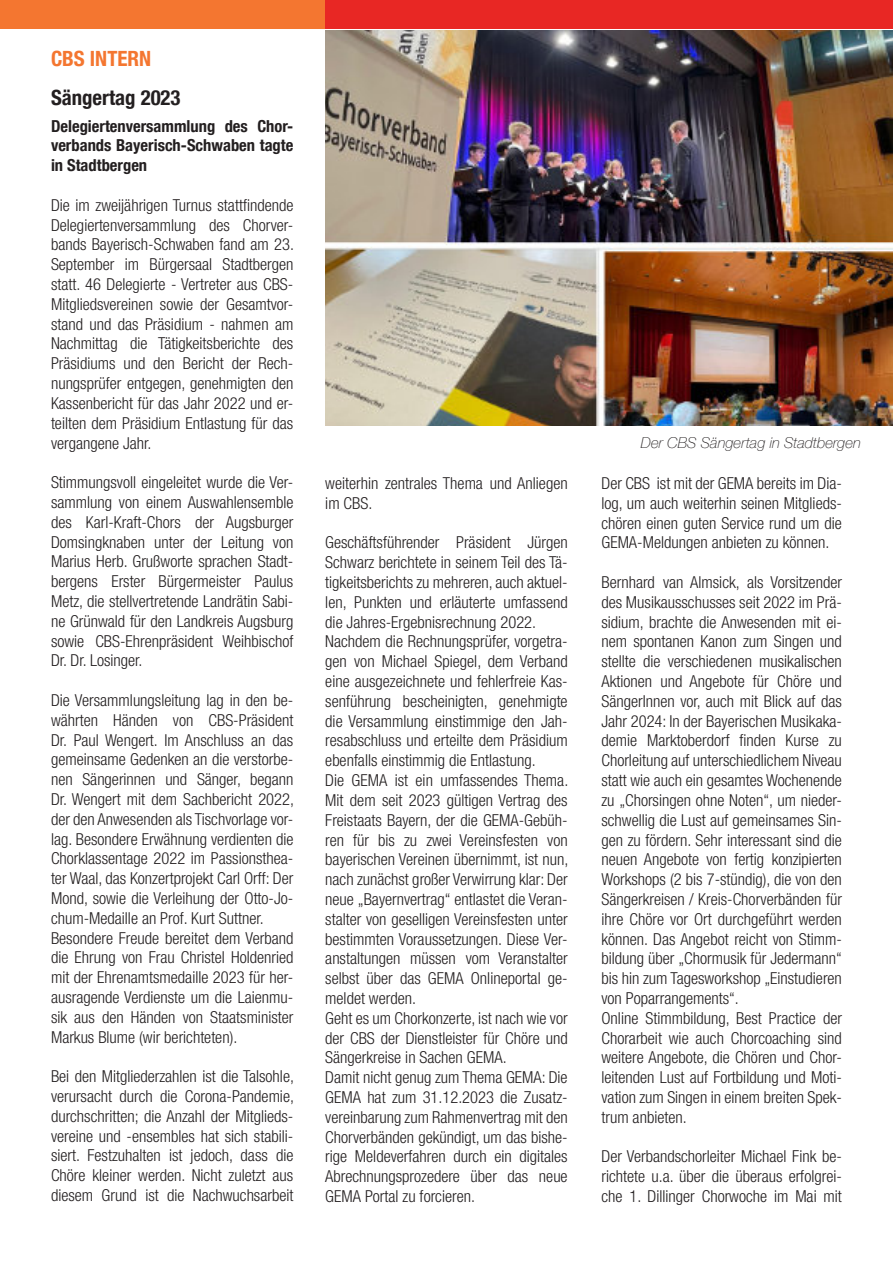
<style>
.page{position:relative;width:893px;height:1263px;background:#fff}
.page>*{position:absolute;margin:0;border:0;box-sizing:border-box;transform-origin:0 0}
.t1{font:700 condensed 21px "Helvetica Neue LT Com";color:#231f20}
.t2{font:700 condensed 21px "Helvetica Neue LT Com";color:#f47630}
.t3{font:300 condensed 16.5px/19.8px "Helvetica Neue LT Com";color:#231f20;text-align:justify}
.t4{font:700 condensed 16.5px/19.8px "Helvetica Neue LT Com";color:#231f20;text-align:justify}
.t5{font:italic 100 15px "Helvetica Neue";color:#231f20}
</style>
<div class="page">
<div style="left:0;top:0;width:325px;height:29px;background:#f47630"></div>
<div style="left:325px;top:0;width:568px;height:29px;background:#e82724"></div>
<img style="left:325px;top:30px;width:568px;height:396px">
<p class="t2" style="left:51px;top:51px;width:102px">CBS INTERN</p>
<p class="t1" style="left:51px;top:90px;width:131px">Sängertag 2023</p>
<p class="t4" style="left:51px;top:118px;width:244px">Delegiertenversammlung des Chor&shy;verbands Bayerisch-Schwaben tagte in Stadtbergen</p>
<p class="t3" style="left:51px;top:197px;width:244px">Die im zweijährigen Turnus stattfindende Delegiertenversammlung des Chorver&shy;bands Bayerisch-Schwaben fand am 23.<br>September im Bürgersaal Stadtbergen statt. 46 Delegierte - Vertreter aus CBS-Mitgliedsvereinen sowie der Gesamtvor&shy;stand und das Präsidium - nahmen am Nachmittag die Tätigkeitsberichte des Präsidiums und den Bericht der Rech&shy;nungsprüfer entgegen, genehmigten den Kassenbericht für das Jahr 2022 und er&shy;teilten dem Präsidium Entlastung für das vergangene Jahr.</p>
<p class="t3" style="left:51px;top:475px;width:244px">Stimmungsvoll eingeleitet wurde die Ver&shy;sammlung von einem Auswahlensemble des Karl-Kraft-Chors der Augsburger Domsingknaben unter der Leitung von Marius Herb. Grußworte sprachen Stadt&shy;bergens Erster Bürgermeister Paulus Metz, die stellvertretende Landrätin Sabi&shy;ne Grünwald für den Landkreis Augsburg sowie CBS-Ehrenpräsident Weihbischof Dr. Dr. Losinger.</p>
<p class="t3" style="left:51px;top:692px;width:244px;text-align:left">Die Versammlungsleitung lag in den be&shy;währten Händen von CBS-Präsident Dr. Paul Wengert. Im Anschluss an das gemeinsame Gedenken an die verstorbe&shy;nen Sängerinnen und Sänger, begann Dr. Wengert mit dem Sachbericht 2022, der den Anwesenden als Tischvorlage vor&shy;lag. Besondere Erwähnung verdienten die Chorklassentage 2022 im Passionsthea&shy;ter Waal, das Konzertprojekt Carl Orff: Der Mond, sowie die Verleihung der Otto-Jo&shy;chum-Medaille an Prof. Kurt Suttner.<br>Besondere Freude bereitet dem Verband die Ehrung von Frau Christel Holdenried mit der Ehrenamtsmedaille 2023 für her&shy;ausragende Verdienste um die Laienmu&shy;sik aus den Händen von Staatsminister Markus Blume (wir berichteten).</p>
<p class="t3" style="left:51px;top:1069px;width:244px">Bei den Mitgliederzahlen ist die Talsohle, verursacht durch die Corona-Pandemie, durchschritten; die Anzahl der Mitglieds&shy;vereine und -ensembles hat sich stabili&shy;siert. Festzuhalten ist jedoch, dass die Chöre kleiner werden. Nicht zuletzt aus diesem Grund ist die Nachwuchsarbeit</p>
<p class="t3" style="left:325px;top:476px;width:244px">weiterhin zentrales Thema und Anliegen im CBS.</p>
<p class="t3" style="left:325px;top:535px;width:244px;text-align:left">Geschäftsführender Präsident Jürgen Schwarz berichtete in seinem Teil des Tä&shy;tigkeitsberichts zu mehreren, auch aktuel&shy;len, Punkten und erläuterte umfassend die Jahres-Ergebnisrechnung 2022.<br>Nachdem die Rechnungsprüfer, vorgetra&shy;gen von Michael Spiegel, dem Verband eine ausgezeichnete und fehlerfreie Kas&shy;senführung bescheinigten, genehmigte die Versammlung einstimmige den Jah&shy;resabschluss und erteilte dem Präsidium ebenfalls einstimmig die Entlastung.<br>Die GEMA ist ein umfassendes Thema.<br>Mit dem seit 2023 gültigen Vertrag des Freistaats Bayern, der die GEMA-Gebüh&shy;ren für bis zu zwei Vereinsfesten von bayerischen Vereinen übernimmt, ist nun, nach zunächst großer Verwirrung klar: Der neue „Bayernvertrag“ entlastet die Veran&shy;stalter von geselligen Vereinsfesten unter bestimmten Voraussetzungen. Diese Ver&shy;anstaltungen müssen vom Veranstalter selbst über das GEMA Onlineportal ge&shy;meldet werden.<br>Geht es um Chorkonzerte, ist nach wie vor der CBS der Dienstleister für Chöre und Sängerkreise in Sachen GEMA.<br>Damit nicht genug zum Thema GEMA: Die GEMA hat zum 31.12.2023 die Zusatz&shy;vereinbarung zum Rahmenvertrag mit den Chorverbänden gekündigt, um das bishe&shy;rige Meldeverfahren durch ein digitales Abrechnungsprozedere über das neue GEMA Portal zu forcieren.</p>
<p class="t5" style="left:641px;top:434px;width:222px">Der CBS Sängertag in Stadtbergen</p>
<p class="t3" style="left:601px;top:476px;width:242px">Der CBS ist mit der GEMA bereits im Dia&shy;log, um auch weiterhin seinen Mitglieds&shy;chören einen guten Service rund um die GEMA-Meldungen anbieten zu können.</p>
<p class="t3" style="left:601px;top:575px;width:242px;text-align:left">Bernhard van Almsick, als Vorsitzender des Musikausschusses seit 2022 im Prä&shy;sidium, brachte die Anwesenden mit ei&shy;nem spontanen Kanon zum Singen und stellte die verschiedenen musikalischen Aktionen und Angebote für Chöre und SängerInnen vor, auch mit Blick auf das Jahr 2024: In der Bayerischen Musikaka&shy;demie Marktoberdorf finden Kurse zu Chorleitung auf unterschiedlichem Niveau statt wie auch ein gesamtes Wochenende zu „Chorsingen ohne Noten“, um nieder&shy;schwellig die Lust auf gemeinsames Sin&shy;gen zu fördern. Sehr interessant sind die neuen Angebote von fertig konzipierten Workshops (2 bis 7-stündig), die von den Sängerkreisen / Kreis-Chorverbänden für ihre Chöre vor Ort durchgeführt werden können. Das Angebot reicht von Stimm&shy;bildung über „Chormusik für Jedermann“ bis hin zum Tagesworkshop „Einstudieren von Poparrangements“.<br>Online Stimmbildung, Best Practice der Chorarbeit wie auch Chorcoaching sind weitere Angebote, die Chören und Chor&shy;leitenden Lust auf Fortbildung und Moti&shy;vation zum Singen in einem breiten Spek&shy;trum anbieten.</p>
<p class="t3" style="left:601px;top:1149px;width:242px">Der Verbandschorleiter Michael Fink be&shy;richtete u.a. über die überaus erfolgrei&shy;che 1. Dillinger Chorwoche im Mai mit</p>
</div>
